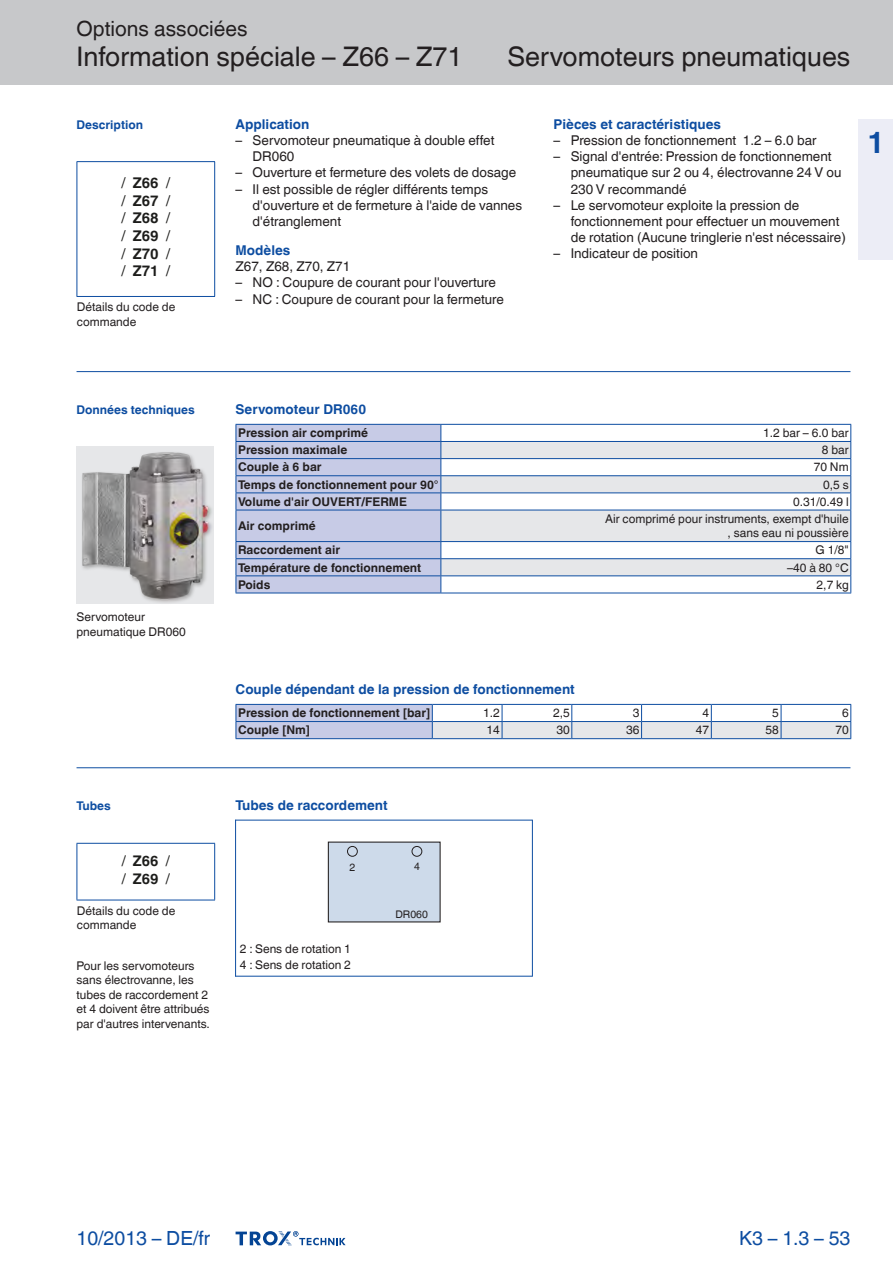
<style>
.page{position:relative;width:893px;height:1263px;background:#fff}
.page>*{position:absolute;margin:0;border:0;box-sizing:border-box;transform-origin:0 0}
.t1{font:700 30px "TROX Helvetica";color:#0d4da1}
.t2{font:27px "TROX Helvetica";color:#231f20}
.t3{font:21px "TROX Helvetica";color:#231f20}
.t4{font:19.5px "TROX Helvetica";color:#0d4da1}
.t5{font:700 14.7px/17.7px "TROX Helvetica";color:#1d1d1b;text-align:justify}
.t6{font:13.5px/16.2px "TROX Helvetica";color:#231f20}
.t7{font:700 13.5px "TROX Helvetica";color:#0d4da1}
.t8{font:12px/14.4px "TROX Helvetica";color:#231f20}
.t9{font:700 12px "TROX Helvetica";color:#231f20}
.t10{font:700 12px "TROX Helvetica";color:#0d4da1}
.t11{font:10.5px "TROX Helvetica";color:#231f20}
.s1{font-weight:400}
</style>
<div class="page">
<div style="left:0;top:0;width:893px;height:85px;background:#c7c8ca"></div>
<div style="left:859px;top:119px;width:34px;height:140px;background:#ecedf6"></div>
<hr style="left:77px;top:161px;width:138px;height:1px;background:#0d4da1">
<hr style="left:77px;top:162px;width:1px;height:134px;background:#0d4da1">
<hr style="left:214px;top:162px;width:1px;height:134px;background:#0d4da1">
<hr style="left:77px;top:296px;width:138px;height:1px;background:#0d4da1">
<hr style="left:77px;top:371px;width:773px;height:1px;background:#0d4da1">
<hr style="left:77px;top:767px;width:773px;height:1px;background:#0d4da1">
<img style="left:77px;top:447px;width:137px;height:157px">
<hr style="left:77px;top:843px;width:138px;height:1px;background:#0d4da1">
<hr style="left:77px;top:844px;width:1px;height:56px;background:#0d4da1">
<hr style="left:214px;top:844px;width:1px;height:56px;background:#0d4da1">
<hr style="left:77px;top:900px;width:138px;height:1px;background:#0d4da1">
<svg style="left:441px;top:425px;width:409px;height:168px"></svg>
<svg style="left:441px;top:442px;width:409px;height:133px;fill:#e6e7e9"></svg>
<hr style="left:441px;top:424px;width:410px;height:1px;background:#0d4da1">
<hr style="left:441px;top:441px;width:410px;height:1px;background:#0d4da1">
<hr style="left:441px;top:458px;width:410px;height:1px;background:#0d4da1">
<hr style="left:441px;top:475px;width:410px;height:1px;background:#0d4da1">
<hr style="left:441px;top:492px;width:410px;height:1px;background:#0d4da1">
<svg style="left:850px;top:425px;width:1px;height:85px"></svg>
<hr style="left:441px;top:510px;width:410px;height:1px;background:#0d4da1">
<hr style="left:850px;top:510px;width:1px;height:31px;background:#0d4da1">
<hr style="left:441px;top:541px;width:410px;height:1px;background:#0d4da1">
<hr style="left:441px;top:558px;width:410px;height:1px;background:#0d4da1">
<svg style="left:236px;top:424px;width:205px;height:169px;background:#bbc3e1"></svg>
<hr style="left:236px;top:593px;width:205px;height:1px;background:#0d4da1">
<hr style="left:441px;top:575px;width:410px;height:1px;background:#0d4da1">
<hr style="left:441px;top:593px;width:410px;height:1px;background:#0d4da1">
<svg style="left:850px;top:542px;width:1px;height:51px"></svg>
<svg style="left:236px;top:704px;width:615px;height:35px"></svg>
<div style="left:328px;top:842px;width:112px;height:80px;background:#cddaea"></div>
<div style="left:347px;top:846px;width:11px;height:11px;border:1px solid #231f20;border-radius:50%"></div>
<div style="left:412px;top:846px;width:10px;height:11px;border:1px solid #231f20;border-radius:50%"></div>
<hr style="left:235px;top:820px;width:1px;height:156px;background:#0d4da1">
<hr style="left:532px;top:820px;width:1px;height:156px;background:#0d4da1">
<hr style="left:235px;top:820px;width:297px;height:1px;background:#0d4da1">
<hr style="left:235px;top:976px;width:297px;height:1px;background:#0d4da1">
<svg style="left:236px;top:1231px;width:110px;height:15px"></svg>
<h3 class="t3" style="left:77px;top:17px;width:173px">Options associées</h3>
<h2 class="t2" style="left:77px;top:41px;width:388px">Information spéciale – Z66 – Z71</h2>
<h2 class="t2" style="left:507px;top:41px;width:345px">Servomoteurs pneumatiques</h2>
<p class="t10" style="left:77px;top:117px;width:68px">Description</p>
<p class="t5" style="left:121px;top:174px;width:50px"><span class="s1">/</span> Z66 <span class="s1">/ /</span> Z67 <span class="s1">/ /</span> Z68 <span class="s1">/ /</span> Z69 <span class="s1">/ /</span> Z70 <span class="s1">/ /</span> Z71 <span class="s1">/</span></p>
<p class="t8" style="left:77px;top:300px;width:100px">Détails du code de commande</p>
<p class="t7" style="left:236px;top:116px;width:75px">Application</p>
<p class="t6" style="left:253px;top:132px;width:243px;text-indent:-17px">– Servomoteur pneumatique à double effet<br>DR060</p>
<p class="t6" style="left:236px;top:165px;width:282px">– Ouverture et fermeture des volets de dosage</p>
<p class="t6" style="left:253px;top:181px;width:271px;text-indent:-17px">– Il est possible de régler différents temps d'ouverture et de fermeture à l'aide de vannes d'étranglement</p>
<p class="t7" style="left:236px;top:242px;width:56px">Modèles</p>
<p class="t6" style="left:236px;top:258px;width:116px">Z67, Z68, Z70, Z71</p>
<p class="t6" style="left:236px;top:275px;width:262px">– NO : Coupure de courant pour l'ouverture</p>
<p class="t6" style="left:236px;top:291px;width:270px">– NC : Coupure de courant pour la fermeture</p>
<p class="t7" style="left:554px;top:116px;width:169px">Pièces et caractéristiques</p>
<p class="t6" style="left:554px;top:132px;width:264px">– Pression de fonctionnement 1.2 – 6.0 bar</p>
<p class="t6" style="left:571px;top:148px;width:272px;text-indent:-17px">– Signal d'entrée: Pression de fonctionnement pneumatique sur 2 ou 4, électrovanne 24 V ou<br>230 V recommandé</p>
<p class="t6" style="left:571px;top:197px;width:277px;text-indent:-17px">– Le servomoteur exploite la pression de fonctionnement pour effectuer un mouvement de rotation (Aucune tringlerie n'est nécessaire)</p>
<p class="t6" style="left:554px;top:246px;width:146px">– Indicateur de position</p>
<h1 class="t1" style="left:867px;top:125px;width:19px">1</h1>
<p class="t10" style="left:77px;top:403px;width:120px">Données techniques</p>
<p class="t8" style="left:77px;top:610px;width:111px">Servomoteur pneumatique DR060</p>
<p class="t10" style="left:77px;top:799px;width:36px">Tubes</p>
<p class="t5" style="left:122px;top:852px;width:50px"><span class="s1">/</span> Z66 <span class="s1">/ /</span> Z69 <span class="s1">/</span></p>
<p class="t8" style="left:77px;top:904px;width:100px">Détails du code de commande</p>
<p class="t8" style="left:77px;top:959px;width:135px">Pour les servomoteurs sans électrovanne, les tubes de raccordement 2 et 4 doivent être attribués par d'autres intervenants.</p>
<p class="t7" style="left:236px;top:402px;width:132px">Servomoteur DR060</p>
<p class="t9" style="left:238px;top:426px;width:132px">Pression air comprimé</p>
<p class="t8" style="left:763px;top:426px;width:87px">1.2 bar – 6.0 bar</p>
<p class="t9" style="left:238px;top:443px;width:111px">Pression maximale</p>
<p class="t8" style="left:822px;top:443px;width:28px">8 bar</p>
<p class="t9" style="left:238px;top:460px;width:85px">Couple à 6 bar</p>
<p class="t8" style="left:814px;top:460px;width:37px">70 Nm</p>
<p class="t9" style="left:238px;top:477px;width:202px">Temps de fonctionnement pour 90°</p>
<p class="t8" style="left:823px;top:477px;width:27px">0,5 s</p>
<p class="t9" style="left:238px;top:495px;width:170px">Volume d'air OUVERT/FERME</p>
<p class="t8" style="left:793px;top:494px;width:57px">0.31/0.49 l</p>
<p class="t9" style="left:238px;top:519px;width:79px">Air comprimé</p>
<p class="t8" style="left:605px;top:512px;width:245px;text-align:right">Air comprimé pour instruments, exempt d'huile , sans eau ni poussière</p>
<p class="t9" style="left:238px;top:543px;width:104px">Raccordement air</p>
<p class="t8" style="left:816px;top:543px;width:35px">G 1/8"</p>
<p class="t9" style="left:238px;top:560px;width:185px">Température de fonctionnement</p>
<p class="t8" style="left:787px;top:560px;width:63px">–40 à 80 °C</p>
<p class="t9" style="left:238px;top:578px;width:34px">Poids</p>
<p class="t8" style="left:817px;top:577px;width:34px">2,7 kg</p>
<p class="t7" style="left:236px;top:682px;width:341px">Couple dépendant de la pression de fonctionnement</p>
<p class="t9" style="left:238px;top:706px;width:194px">Pression de fonctionnement [bar]</p>
<p class="t8" style="left:483px;top:706px;width:18px">1.2</p>
<p class="t8" style="left:553px;top:706px;width:18px">2,5</p>
<p class="t8" style="left:633px;top:706px;width:8px">3</p>
<p class="t8" style="left:702px;top:706px;width:8px">4</p>
<p class="t8" style="left:772px;top:706px;width:8px">5</p>
<p class="t8" style="left:842px;top:706px;width:8px">6</p>
<p class="t9" style="left:238px;top:723px;width:73px">Couple [Nm]</p>
<p class="t8" style="left:487px;top:723px;width:15px">14</p>
<p class="t8" style="left:556px;top:723px;width:15px">30</p>
<p class="t8" style="left:626px;top:723px;width:15px">36</p>
<p class="t8" style="left:696px;top:723px;width:15px">47</p>
<p class="t8" style="left:766px;top:723px;width:15px">58</p>
<p class="t8" style="left:835px;top:723px;width:15px">70</p>
<p class="t7" style="left:236px;top:798px;width:154px">Tubes de raccordement</p>
<p class="t11" style="left:349px;top:861px;width:7px">2</p>
<p class="t11" style="left:414px;top:860px;width:7px">4</p>
<p class="t8" style="left:240px;top:941px;width:113px;line-height:15.8px">2 : Sens de rotation 1<br>4 : Sens de rotation 2</p>
<p class="t11" style="left:395px;top:908px;width:34px">DR060</p>
<h3 class="t4" style="left:77px;top:1227px;width:135px">10/2013 – DE/fr</h3>
<h3 class="t4" style="left:739px;top:1227px;width:113px">K3 – 1.3 – 53</h3>
</div>
